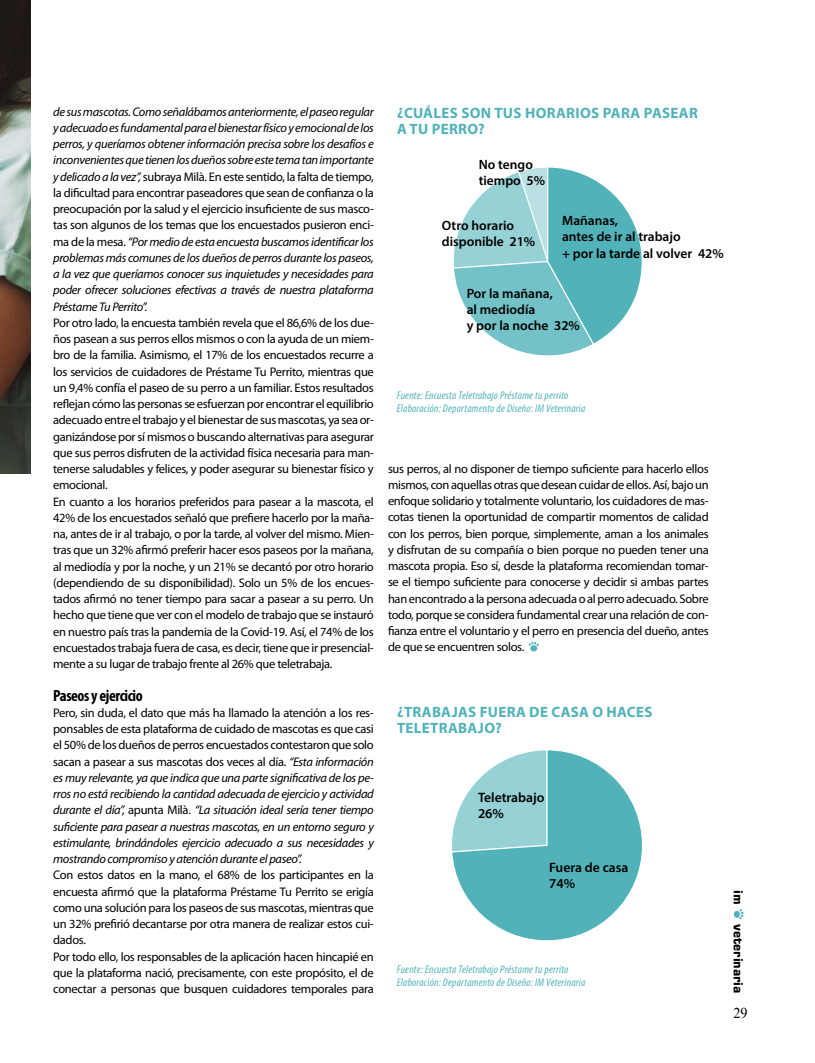
<style>
.page{position:relative;width:815px;height:1063px;background:#fff}
.page>*{position:absolute;margin:0;border:0;box-sizing:border-box;transform-origin:0 0}
.t1{font:700 condensed 16.25px "Myriad Pro";letter-spacing:-.025em;color:#000}
.t2{font:700 15px/16.2px "Myriad Pro";letter-spacing:.02em;color:#51b3b9}
.t3{font:15px "Times New Roman";color:#000;scale:.95 1}
.t4{font:600 13.62px/16.4px "Myriad Pro";color:#000}
.t5{font:600 13.5px/16.2px "Myriad Pro";color:#000}
.t6{font:12.5px/16.2px "Myriad Pro";letter-spacing:-.025em;color:#000}
.t7{font:italic 12.5px/16.2px "Myriad Pro";letter-spacing:-.025em;color:#000;text-align:justify}
.t8{font:700 12.5px "Square 721 BT";color:#000}
.t9{font:italic condensed 11.25px/13.8px "Myriad Pro";letter-spacing:.02em;color:#51b3b9}
.s1{font-style:normal}
</style>
<div class="page">
<div style="left:734px;top:911px;width:6px;height:7px;background:#51b3b9;border-radius:50%"></div>
<svg style="left:739px;top:909px;width:5px;height:10px"></svg>
<img style="left:0;top:0;width:30px;height:473px">
<svg style="left:453px;top:167px;width:189px;height:189px"></svg>
<svg style="left:452px;top:750px;width:190px;height:191px"></svg>
<div style="left:530px;top:645px;width:7px;height:6px;background:#51b3b9;border-radius:50%"></div>
<svg style="left:529px;top:642px;width:10px;height:4px"></svg>
<p class="t7" style="left:53px;top:103px;width:322px">de sus mascotas. Como señalábamos anteriormente, el paseo regular y adecuado es fundamental para el bienestar físico y emocional de los perros, y queríamos obtener información precisa sobre los desafíos e inconvenientes que tienen los dueños sobre este tema tan importante y delicado a la vez”, <span class="s1">subraya Milà. En este sentido, la falta de tiempo, la dificultad para encontrar paseadores que sean de confianza o la preocupación por la salud y el ejercicio insuficiente de sus masco&shy;tas son algunos de los temas que los encuestados pusieron enci&shy;ma de la mesa.</span> “Por medio de esta encuesta buscamos identificar los problemas más comunes de los dueños de perros durante los paseos, a la vez que queríamos conocer sus inquietudes y necesidades para poder ofrecer soluciones efectivas a través de nuestra plataforma Préstame Tu Perrito”.</p>
<p class="t6" style="left:53px;top:314px;width:322px">Por otro lado, la encuesta también revela que el 86,6% de los due&shy;ños pasean a sus perros ellos mismos o con la ayuda de un miem&shy;bro de la familia. Asimismo, el 17% de los encuestados recurre a los servicios de cuidadores de Préstame Tu Perrito, mientras que un 9,4% confía el paseo de su perro a un familiar. Estos resultados reflejan cómo las personas se esfuerzan por encontrar el equilibrio adecuado entre el trabajo y el bienestar de sus mascotas, ya sea or&shy;ganizándose por sí mismos o buscando alternativas para asegurar que sus perros disfruten de la actividad física necesaria para man&shy;tenerse saludables y felices, y poder asegurar su bienestar físico y emocional.<br>En cuanto a los horarios preferidos para pasear a la mascota, el 42% de los encuestados señaló que prefiere hacerlo por la maña&shy;na, antes de ir al trabajo, o por la tarde, al volver del mismo. Mien&shy;tras que un 32% afirmó preferir hacer esos paseos por la mañana, al mediodía y por la noche, y un 21% se decantó por otro horario (dependiendo de su disponibilidad). Solo un 5% de los encues&shy;tados afirmó no tener tiempo para sacar a pasear a su perro. Un hecho que tiene que ver con el modelo de trabajo que se instauró en nuestro país tras la pandemia de la Covid-19. Así, el 74% de los encuestados trabaja fuera de casa, es decir, tiene que ir presencial&shy;mente a su lugar de trabajo frente al 26% que teletrabaja.</p>
<h1 class="t1" style="left:53px;top:685px;width:91px">Paseos y ejercicio</h1>
<p class="t7" style="left:53px;top:704px;width:322px"><span class="s1">Pero, sin duda, el dato que más ha llamado la atención a los res&shy;ponsables de esta plataforma de cuidado de mascotas es que casi el 50% de los dueños de perros encuestados contestaron que solo sacan a pasear a sus mascotas dos veces al día.</span> “Esta información es muy relevante, ya que indica que una parte significativa de los pe&shy;rros no está recibiendo la cantidad adecuada de ejercicio y actividad durante el día”, <span class="s1">apunta Milà.</span> “La situación ideal sería tener tiempo suficiente para pasear a nuestras mascotas, en un entorno seguro y estimulante, brindándoles ejercicio adecuado a sus necesidades y mostrando compromiso y atención durante el paseo”.</p>
<p class="t6" style="left:53px;top:867px;width:322px">Con estos datos en la mano, el 68% de los participantes en la encuesta afirmó que la plataforma Préstame Tu Perrito se erigía como una solución para los paseos de sus mascotas, mientras que un 32% prefirió decantarse por otra manera de realizar estos cui&shy;dados.<br>Por todo ello, los responsables de la aplicación hacen hincapié en que la plataforma nació, precisamente, con este propósito, el de conectar a personas que busquen cuidadores temporales para</p>
<p class="t2" style="left:397px;top:105px;width:302px">¿CUÁLES SON TUS HORARIOS PARA PASEAR<br>A TU PERRO?</p>
<p class="t5" style="left:479px;top:156px;width:68px">No tengo tiempo 5%</p>
<p class="t5" style="left:562px;top:212px;width:163px">Mañanas,<br>antes de ir al trabajo<br>+ por la tarde al volver 42%</p>
<p class="t5" style="left:467px;top:285px;width:115px">Por la mañana,<br>al mediodía<br>y por la noche 32%</p>
<p class="t5" style="left:442px;top:217px;width:95px">Otro horario disponible 21%</p>
<p class="t9" style="left:397px;top:388px;width:190px">Fuente: Encuesta Teletrabajo Préstame tu perrito<br>Elaboración: Departamento de Diseño: IM Veterinaria</p>
<p class="t6" style="left:388px;top:460px;width:322px;text-align:justify">sus perros, al no disponer de tiempo suficiente para hacerlo ellos mismos, con aquellas otras que desean cuidar de ellos. Así, bajo un enfoque solidario y totalmente voluntario, los cuidadores de mas&shy;cotas tienen la oportunidad de compartir momentos de calidad con los perros, bien porque, simplemente, aman a los animales y disfrutan de su compañía o bien porque no pueden tener una mascota propia. Eso sí, desde la plataforma recomiendan tomar&shy;se el tiempo suficiente para conocerse y decidir si ambas partes han encontrado a la persona adecuada o al perro adecuado. Sobre todo, porque se considera fundamental crear una relación de con&shy;fianza entre el voluntario y el perro en presencia del dueño, antes de que se encuentren solos.</p>
<p class="t2" style="left:397px;top:703px;width:257px">¿TRABAJAS FUERA DE CASA O HACES<br>TELETRABAJO?</p>
<p class="t4" style="left:478px;top:789px;width:68px">Teletrabajo<br>26%</p>
<p class="t4" style="left:549px;top:859px;width:81px">Fuera de casa<br>74%</p>
<p class="t9" style="left:397px;top:962px;width:190px">Fuente: Encuesta Teletrabajo Préstame tu perrito<br>Elaboración: Departamento de Diseño: IM Veterinaria</p>
<p class="t8" style="left:746px;top:890px;width:16px;rotate:90deg">im</p>
<p class="t8" style="left:746px;top:924px;width:71px;rotate:90deg">veterinaria</p>
<p class="t3" style="left:733px;top:1003px;width:17px">29</p>
</div>
